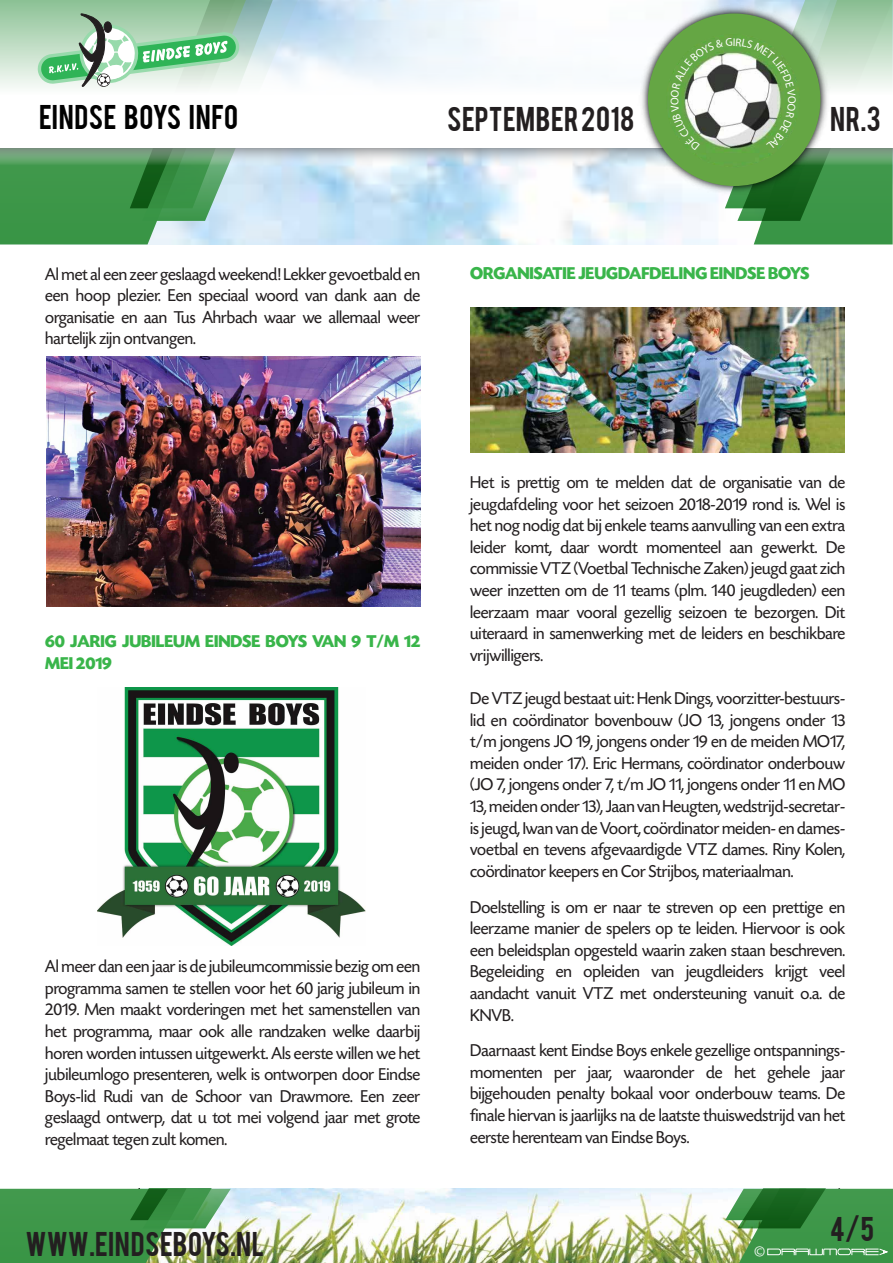
<style>
.page{position:relative;width:893px;height:1263px;background:#fff}
.page>*{position:absolute;margin:0;border:0;box-sizing:border-box;transform-origin:0 0}
.t1{font:27px "Bebas";letter-spacing:.015em;color:#231f20}
.t2{font:27px "Bebas";letter-spacing:.02em;color:#010101}
.t3{font:18px/21.6px "Today SHOP";color:#231f20;text-align:justify}
.t4{font:700 18px/21.6px "Today SHOP";color:#39b54a}
.t5{font:16.5px "Myriad Pro";color:#fff}
</style>
<div class="page">
<img style="left:273px;top:1189px;width:452px;height:74px">
<svg style="left:0;top:1189px;width:273px;height:74px;background:#6aaa6d"></svg>
<svg style="left:0;top:168px;width:246px;height:76px;background:#66ad78"></svg>
<svg style="left:0;top:148px;width:637px;height:20px;background:#c2d1d4"></svg>
<svg style="left:0;top:0;width:671px;height:93px"></svg>
<svg style="left:725px;top:1189px;width:168px;height:74px;background:#4a9650"></svg>
<img style="left:637px;top:3px;width:34px;height:194px">
<div style="left:648px;top:14px;width:172px;height:172px;background:#65a644;border-radius:50%"></div>
<svg style="left:38px;top:0;width:260px;height:221px"></svg>
<img style="left:46px;top:357px;width:375px;height:249px">
<img style="left:97px;top:688px;width:268px;height:257px">
<img style="left:470px;top:307px;width:374px;height:145px">
<svg style="left:671px;top:0;width:222px;height:244px"></svg>
<h1 class="t2" style="left:39px;top:97px;width:201px">EINDSE BOYS INFO</h1>
<h1 class="t1" style="left:447px;top:99px;width:189px">SEPTEMBER 2018</h1>
<h1 class="t1" style="left:830px;top:99px;width:52px">NR.3</h1>
<p class="t3" style="left:45px;top:264px;width:377px">Al met al een zeer geslaagd weekend! Lekker gevoetbald en een hoop plezier. Een speciaal woord van dank aan de organisatie en aan Tus Ahrbach waar we allemaal weer hartelijk zijn ontvangen.</p>
<p class="t4" style="left:470px;top:263px;width:341px">ORGANISATIE JEUGDAFDELING EINDSE BOYS</p>
<p class="t4" style="left:45px;top:631px;width:376px">60 JARIG JUBILEUM EINDSE BOYS VAN 9 T/M 12<br>MEI 2019</p>
<p class="t3" style="left:45px;top:956px;width:377px">Al meer dan een jaar is de jubileumcommissie bezig om een programma samen te stellen voor het 60 jarig jubileum in 2019. Men maakt vorderingen met het samenstellen van het programma, maar ook alle randzaken welke daarbij horen worden intussen uitgewerkt. Als eerste willen we het jubileumlogo presenteren, welk is ontworpen door Eindse Boys-lid Rudi van de Schoor van Drawmore. Een zeer geslaagd ontwerp, dat u tot mei volgend jaar met grote regelmaat tegen zult komen.</p>
<h1 class="t1" style="left:26px;top:1224px;width:240px">WWW.EINDSEBOYS.NL</h1>
<p class="t3" style="left:470px;top:472px;width:377px">Het is prettig om te melden dat de organisatie van de jeugdafdeling voor het seizoen 2018-2019 rond is. Wel is het nog nodig dat bij enkele teams aanvulling van een extra leider komt, daar wordt momenteel aan gewerkt. De commissie VTZ (Voetbal Technische Zaken) jeugd gaat zich weer inzetten om de 11 teams (plm. 140 jeugdleden) een leerzaam maar vooral gezellig seizoen te bezorgen. Dit uiteraard in samenwerking met de leiders en beschikbare vrijwilligers.</p>
<p class="t3" style="left:470px;top:688px;width:377px">De VTZ jeugd bestaat uit: Henk Dings, voorzitter-bestuurs&shy;lid en coördinator bovenbouw (JO 13, jongens onder 13 t/m jongens JO 19, jongens onder 19 en de meiden MO17, meiden onder 17). Eric Hermans, coördinator onderbouw (JO 7, jongens onder 7, t/m JO 11, jongens onder 11 en MO 13, meiden onder 13), Jaan van Heugten, wedstrijd-secretar&shy;is jeugd, Iwan van de Voort, coördinator meiden- en dames&shy;voetbal en tevens afgevaardigde VTZ dames. Riny Kolen, coördinator keepers en Cor Strijbos, materiaalman.</p>
<p class="t3" style="left:470px;top:896px;width:377px">Doelstelling is om er naar te streven op een prettige en leerzame manier de spelers op te leiden. Hiervoor is ook een beleidsplan opgesteld waarin zaken staan beschreven.<br>Begeleiding en opleiden van jeugdleiders krijgt veel aandacht vanuit VTZ met ondersteuning vanuit o.a. de KNVB.</p>
<p class="t3" style="left:470px;top:1040px;width:377px">Daarnaast kent Eindse Boys enkele gezellige ontspannings&shy;momenten per jaar, waaronder de het gehele jaar bijgehouden penalty bokaal voor onderbouw teams. De finale hiervan is jaarlijks na de laatste thuiswedstrijd van het eerste herenteam van Eindse Boys.</p>
<p class="t5" style="left:754px;top:1241px;width:13px">©</p>
<h1 class="t1" style="left:830px;top:1209px;width:46px">4/5</h1>
</div>
